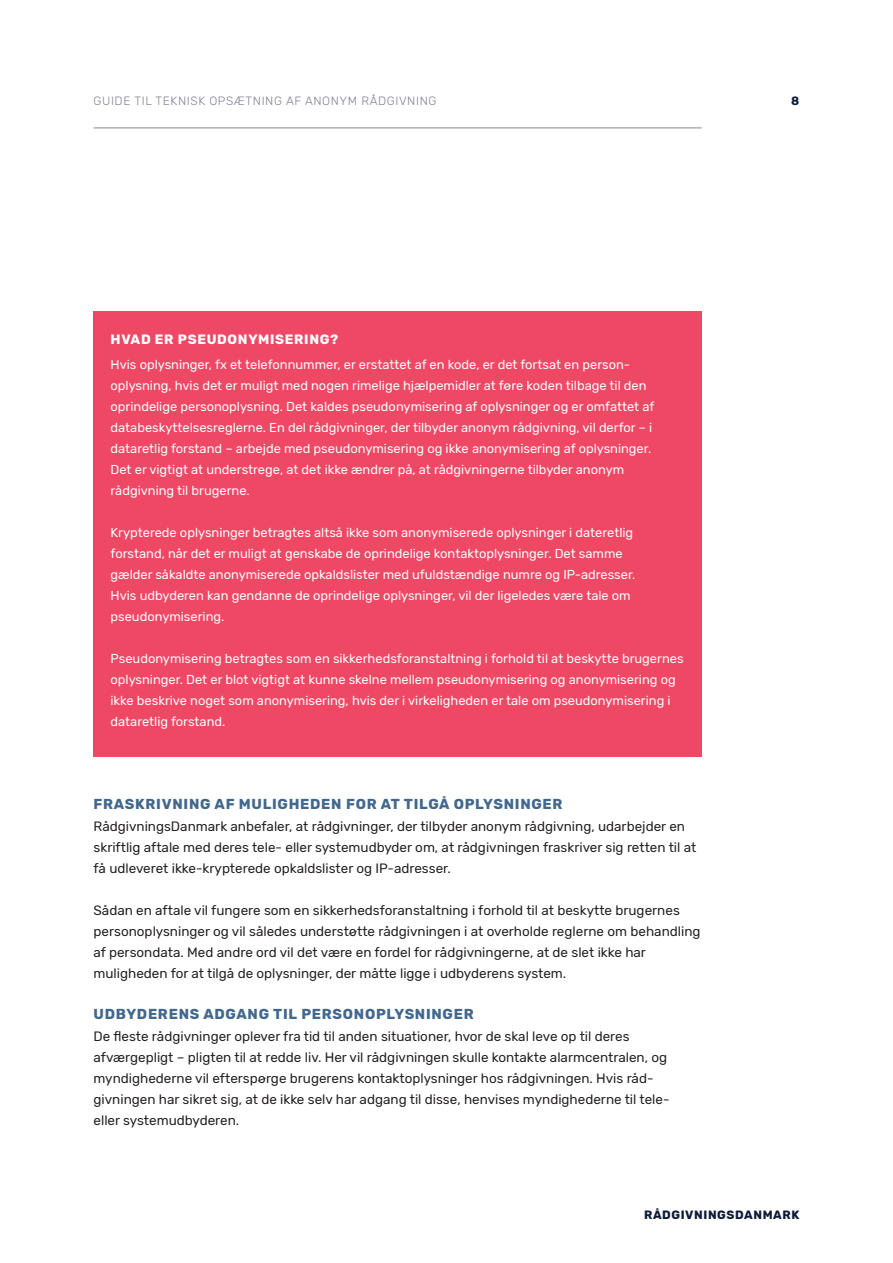
<style>
.page{position:relative;width:893px;height:1263px;background:#fff}
.page>*{position:absolute;margin:0;border:0;box-sizing:border-box;transform-origin:0 0}
.Niveau_2{font:700 14.4px "Rubik";letter-spacing:.05em;color:#43688d}
.Brødtekst{font:13.5px/21px "Rubik";color:#231f20}
.Boks_Rubrik{font:700 13.5px "Rubik";letter-spacing:.05em;color:#fff}
.Boks_Brødtekst{font:12.9px/21px "Rubik";color:#fff}
.t1{font:300 12px "Rubik";letter-spacing:.05em;color:#838294}
.t2{font:700 12px "Rubik";letter-spacing:.05em;color:#101b38}
</style>
<div class="page">
<hr style="left:94px;top:128px;width:608px;height:1px;background:#838294">
<div style="left:94px;top:311px;width:608px;height:446px;background:#ee4865"></div>
<p class="t1" style="left:94px;top:94px;width:344px">GUIDE TIL TEKNISK OPSÆTNING AF ANONYM RÅDGIVNING</p>
<p class="Boks_Rubrik" style="left:111px;top:331px;width:229px">HVAD ER PSEUDONYMISERING?</p>
<p class="Boks_Brødtekst" style="left:111px;top:354px;width:545px">Hvis oplysninger, fx et telefonnummer, er erstattet af en kode, er det fortsat en person&shy;oplysning, hvis det er muligt med nogen rimelige hjælpemidler at føre koden tilbage til den oprindelige personoplysning. Det kaldes pseudonymisering af oplysninger og er omfattet af databeskyttelsesreglerne. En del rådgivninger, der tilbyder anonym rådgivning, vil derfor – i dataretlig forstand – arbejde med pseudonymisering og ikke anonymisering af oplysninger.<br>Det er vigtigt at understrege, at det ikke ændrer på, at rådgivningerne tilbyder anonym rådgivning til brugerne.</p>
<p class="Boks_Brødtekst" style="left:111px;top:522px;width:526px">Krypterede oplysninger betragtes altså ikke som anonymiserede oplysninger i dateretlig forstand, når det er muligt at genskabe de oprindelige kontaktoplysninger. Det samme gælder såkaldte anonymiserede opkaldslister med ufuldstændige numre og IP-adresser.<br>Hvis udbyderen kan gendanne de oprindelige oplysninger, vil der ligeledes være tale om pseudonymisering.</p>
<p class="Boks_Brødtekst" style="left:111px;top:648px;width:574px">Pseudonymisering betragtes som en sikkerhedsforanstaltning i forhold til at beskytte brugernes oplysninger. Det er blot vigtigt at kunne skelne mellem pseudonymisering og anonymisering og ikke beskrive noget som anonymisering, hvis der i virkeligheden er tale om pseudonymisering i dataretlig forstand.</p>
<p class="Niveau_2" style="left:94px;top:795px;width:470px">FRASKRIVNING AF MULIGHEDEN FOR AT TILGÅ OPLYSNINGER</p>
<p class="Brødtekst" style="left:94px;top:816px;width:604px">RådgivningsDanmark anbefaler, at rådgivninger, der tilbyder anonym rådgivning, udarbejder en skriftlig aftale med deres tele- eller systemudbyder om, at rådgivningen fraskriver sig retten til at få udleveret ikke-krypterede opkaldslister og IP-adresser.</p>
<p class="Brødtekst" style="left:94px;top:900px;width:608px">Sådan en aftale vil fungere som en sikkerhedsforanstaltning i forhold til at beskytte brugernes personoplysninger og vil således understøtte rådgivningen i at overholde reglerne om behandling af persondata. Med andre ord vil det være en fordel for rådgivningerne, at de slet ikke har muligheden for at tilgå de oplysninger, der måtte ligge i udbyderens system.</p>
<p class="Niveau_2" style="left:94px;top:1005px;width:382px">UDBYDERENS ADGANG TIL PERSONOPLYSNINGER</p>
<p class="Brødtekst" style="left:94px;top:1026px;width:578px">De fleste rådgivninger oplever fra tid til anden situationer, hvor de skal leve op til deres afværgepligt – pligten til at redde liv. Her vil rådgivningen skulle kontakte alarmcentralen, og myndighederne vil efterspørge brugerens kontaktoplysninger hos rådgivningen. Hvis råd&shy;givningen har sikret sig, at de ikke selv har adgang til disse, henvises myndighederne til tele&shy;eller systemudbyderen.</p>
<p class="t2" style="left:791px;top:94px;width:10px">8</p>
<p class="t2" style="left:644px;top:1208px;width:157px">RÅDGIVNINGSDANMARK</p>
</div>
